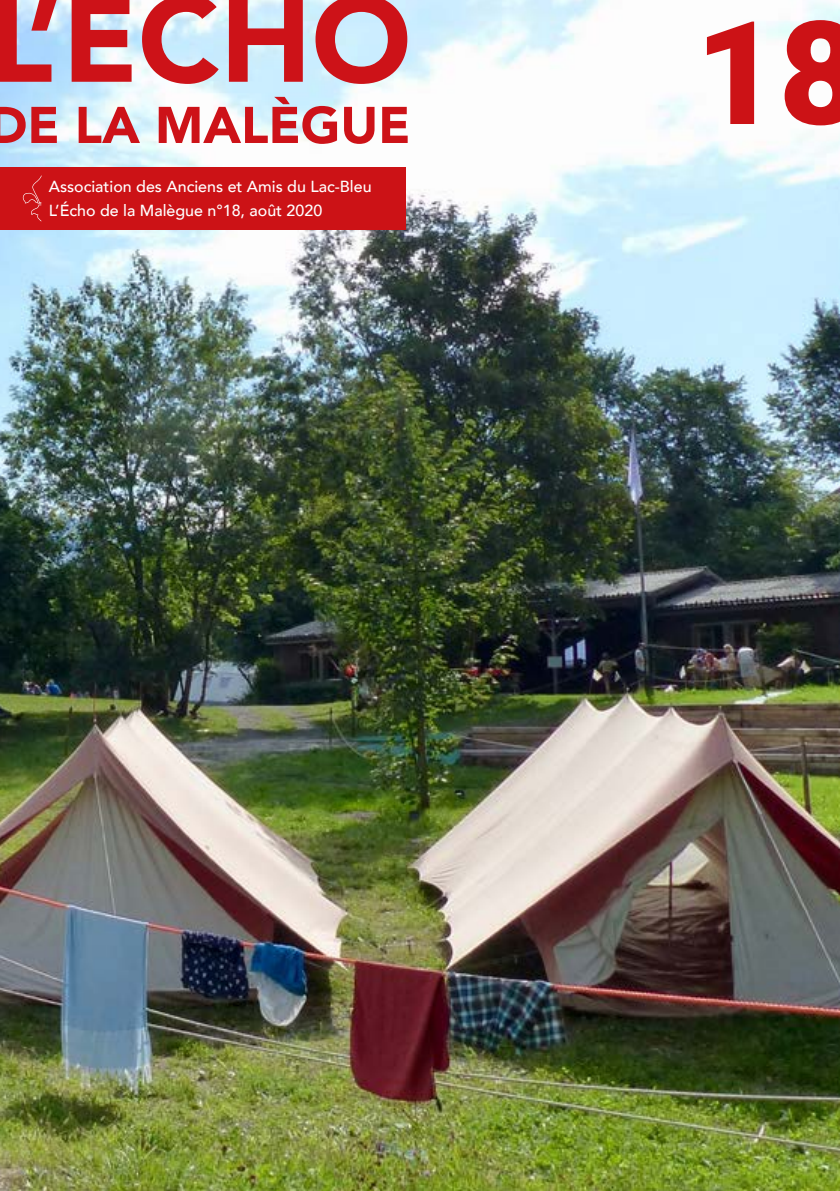
<style>
.page{position:relative;width:840px;height:1191px;background:#fff}
.page>*{position:absolute;margin:0;border:0;box-sizing:border-box;transform-origin:0 0}
.t1{font:900 144px "Roboto";color:#cc1216}
.t2{font:900 120px "Avenir";color:#cd1218}
.t3{font:900 51px "Avenir";color:#cd1218}
.t4{font:500 16px/24px "Avenir";color:#fff}
</style>
<div class="page">
<img style="left:0;top:0;width:839px;height:1191px">
<div style="left:0;top:167px;width:405px;height:63px;background:#cc1216"></div>
<svg style="left:23px;top:175px;width:19px;height:46px"></svg>
<h2 class="t2" style="left:-11px;top:-63px;width:424px">L’ÉCHO</h2>
<h3 class="t3" style="left:-11px;top:81px;width:423px">DE LA MALÈGUE</h3>
<p class="t4" style="left:49px;top:173px;width:324px">Association des Anciens et Amis du Lac-Bleu<br>L’Écho de la Malègue n°18, août 2020</p>
<h1 class="t1" style="left:694px;top:-28px;width:168px">18</h1>
</div>
